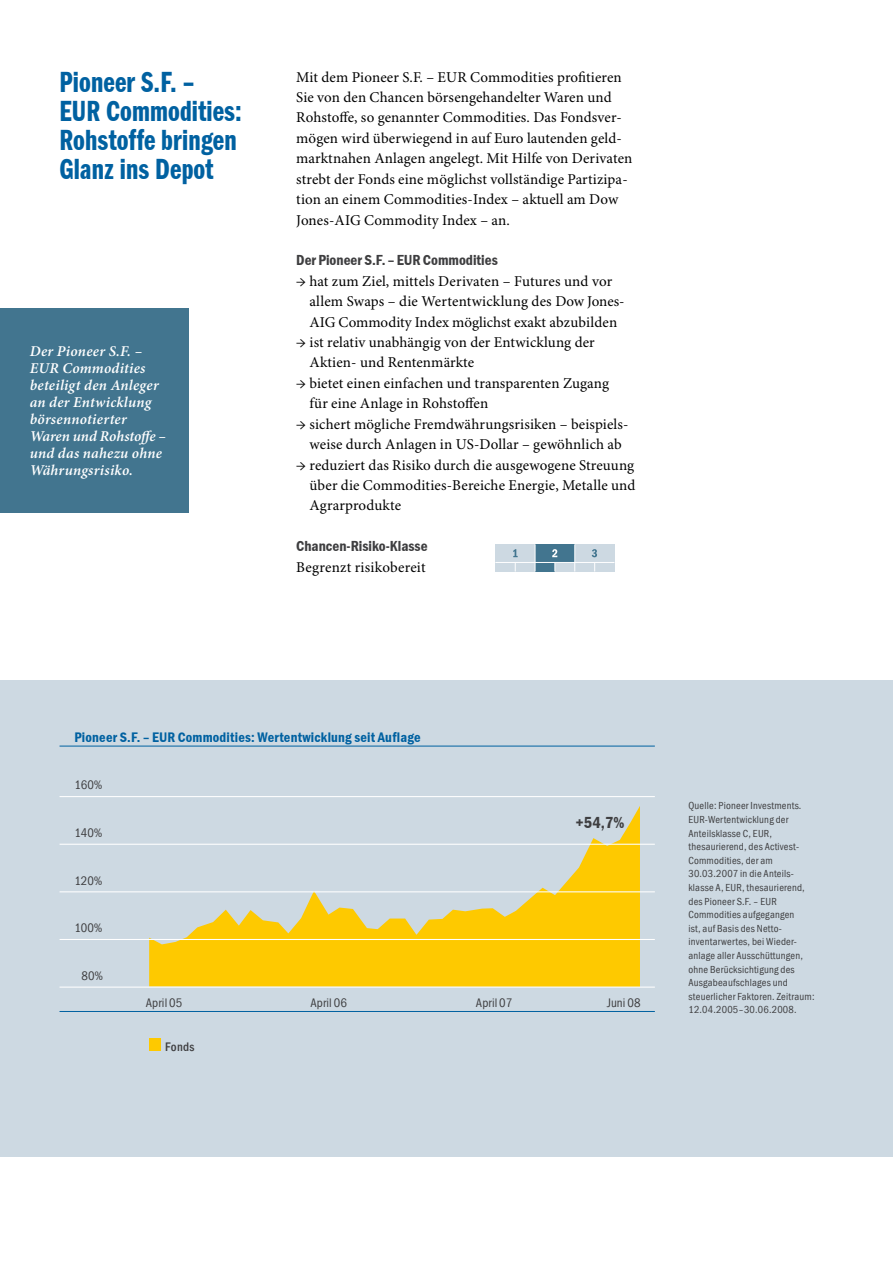
<style>
.page{position:relative;width:893px;height:1263px;background:#fff}
.page>*{position:absolute;margin:0;border:0;box-sizing:border-box;transform-origin:0 0}
.t1{font:30px/29px "PI Franklin Gothic Demi Comp";letter-spacing:.005em;color:#0061a1}
.t2{font:600 condensed 16.5px "PI Franklin Gothic";color:#3e3e40}
.t3{font:15px/20.4px "PI Minion";letter-spacing:.005em;color:#000}
.t4{font:italic 600 15px/17px "PI Minion";letter-spacing:.015em;color:#fff}
.t5{font:600 condensed 15px "PI Franklin Gothic";color:#3e3e40}
.t6{font:600 condensed 14.25px "PI Franklin Gothic";letter-spacing:.015em;color:#0061a1}
.t7{font:condensed 12.75px "PI Franklin Gothic";letter-spacing:.005em;color:#3e3e40}
.t8{font:500 condensed 12.75px "PI Franklin Gothic";letter-spacing:.02em;color:#3e3e40}
.t9{font:condensed 10.5px/13.6px "PI Franklin Gothic";letter-spacing:.02em;color:#3e3e40}
</style>
<div class="page">
<div style="left:0;top:680px;width:893px;height:477px;background:#cdd9e2"></div>
<svg style="left:149px;top:806px;width:491px;height:180px"></svg>
<div style="left:0;top:308px;width:189px;height:204px;background:#42758f"></div>
<div style="left:495px;top:562px;width:20px;height:9px;background:#cdd9e2"></div>
<div style="left:515px;top:562px;width:20px;height:9px;background:#cdd9e2"></div>
<div style="left:535px;top:562px;width:20px;height:9px;background:#42758f"></div>
<div style="left:555px;top:562px;width:20px;height:9px;background:#cdd9e2"></div>
<div style="left:575px;top:562px;width:20px;height:9px;background:#cdd9e2"></div>
<div style="left:595px;top:562px;width:19px;height:9px;background:#cdd9e2"></div>
<div style="left:495px;top:544px;width:40px;height:18px;background:#cdd9e2"></div>
<div style="left:535px;top:544px;width:40px;height:18px;background:#42758f"></div>
<div style="left:575px;top:544px;width:39px;height:18px;background:#cdd9e2"></div>
<hr style="left:495px;top:562px;width:119px;height:1px;background:#fff">
<svg style="left:535px;top:544px;width:1px;height:27px"></svg>
<svg style="left:574px;top:544px;width:1px;height:27px"></svg>
<svg style="left:592px;top:549px;width:5px;height:22px"></svg>
<svg style="left:552px;top:549px;width:5px;height:22px"></svg>
<svg style="left:513px;top:549px;width:5px;height:22px"></svg>
<hr style="left:60px;top:746px;width:595px;height:1px;background:#0061a1">
<hr style="left:60px;top:796px;width:595px;height:1px;background:#fff">
<hr style="left:60px;top:844px;width:595px;height:1px;background:#fff">
<hr style="left:60px;top:891px;width:595px;height:1px;background:#fff">
<hr style="left:60px;top:939px;width:595px;height:1px;background:#fff">
<hr style="left:60px;top:986px;width:595px;height:2px;background:#fff">
<hr style="left:60px;top:1011px;width:595px;height:1px;background:#0061a1">
<div style="left:150px;top:1038px;width:11px;height:13px;background:#fec900"></div>
<h1 class="t1" style="left:60px;top:68px;width:184px">Pioneer S.F. –<br>EUR Commodities:<br>Rohstoffe bringen<br>Glanz ins Depot</h1>
<p class="t4" style="left:30px;top:344px;width:138px">Der Pioneer S.F. –<br>EUR Commodities beteiligt den Anleger an der Entwicklung börsennotierter<br>Waren und Rohstoffe – und das nahezu ohne<br>Währungsrisiko.</p>
<p class="t3" style="left:296px;top:67px;width:338px">Mit dem Pioneer S.F. – EUR Commodities profitieren Sie von den Chancen börsengehandelter Waren und Rohstoffe, so genannter Commodities. Das Fondsver&shy;mögen wird überwiegend in auf Euro lautenden geld&shy;marktnahen Anlagen angelegt. Mit Hilfe von Derivaten strebt der Fonds eine möglichst vollständige Partizipa&shy;tion an einem Commodities-Index – aktuell am Dow Jones-AIG Commodity Index – an.</p>
<p class="t5" style="left:296px;top:251px;width:203px">Der Pioneer S.F. – EUR Commodities</p>
<p class="t3" style="left:309px;top:271px;width:317px;text-indent:-13px">→ hat zum Ziel, mittels Derivaten – Futures und vor allem Swaps – die Wertentwicklung des Dow Jones-<br>AIG Commodity Index möglichst exakt abzubilden</p>
<p class="t3" style="left:310px;top:333px;width:287px;text-indent:-13px">→ ist relativ unabhängig von der Entwicklung der<br>Aktien- und Rentenmärkte</p>
<p class="t3" style="left:310px;top:373px;width:301px;text-indent:-13px">→ bietet einen einfachen und transparenten Zugang für eine Anlage in Rohstoffen</p>
<p class="t3" style="left:296px;top:414px;width:334px;text-align:center">→ sichert mögliche Fremdwährungsrisiken – beispiels&shy;weise durch Anlagen in US-Dollar – gewöhnlich ab</p>
<p class="t3" style="left:310px;top:455px;width:327px;text-align:justify;text-indent:-13px">→ reduziert das Risiko durch die ausgewogene Streuung über die Commodities-Bereiche Energie, Metalle und Agrarprodukte</p>
<p class="t5" style="left:296px;top:537px;width:133px">Chancen-Risiko-Klasse</p>
<p class="t3" style="left:296px;top:557px;width:131px">Begrenzt risikobereit</p>
<p class="t6" style="left:74px;top:728px;width:348px">Pioneer S.F. – EUR Commodities: Wertentwicklung seit Auflage</p>
<p class="t7" style="left:74px;top:777px;width:30px">160%</p>
<p class="t7" style="left:74px;top:825px;width:30px">140%</p>
<p class="t7" style="left:74px;top:872px;width:30px">120%</p>
<p class="t7" style="left:74px;top:920px;width:30px">100%</p>
<p class="t7" style="left:82px;top:968px;width:23px">80%</p>
<p class="t7" style="left:146px;top:995px;width:38px">April 05</p>
<p class="t7" style="left:310px;top:995px;width:38px">April 06</p>
<p class="t7" style="left:476px;top:995px;width:38px">April 07</p>
<p class="t7" style="left:607px;top:995px;width:35px">Juni 08</p>
<p class="t8" style="left:165px;top:1038px;width:31px">Fonds</p>
<p class="t2" style="left:575px;top:813px;width:50px">+54,7%</p>
<p class="t9" style="left:688px;top:799px;width:128px">Quelle: Pioneer Investments.<br>EUR-Wertentwicklung der<br>Anteilsklasse C, EUR, thesaurierend, des Activest-<br>Commodities, der am<br>30.03.2007 in die Anteils&shy;klasse A, EUR, thesaurierend, des Pioneer S.F. – EUR<br>Commodities aufgegangen<br>ist, auf Basis des Netto&shy;inventarwertes, bei Wieder&shy;anlage aller Ausschüttungen, ohne Berücksichtigung des<br>Ausgabeaufschlages und steuerlicher Faktoren. Zeitraum:<br>12.04.2005–30.06.2008.</p>
</div>
